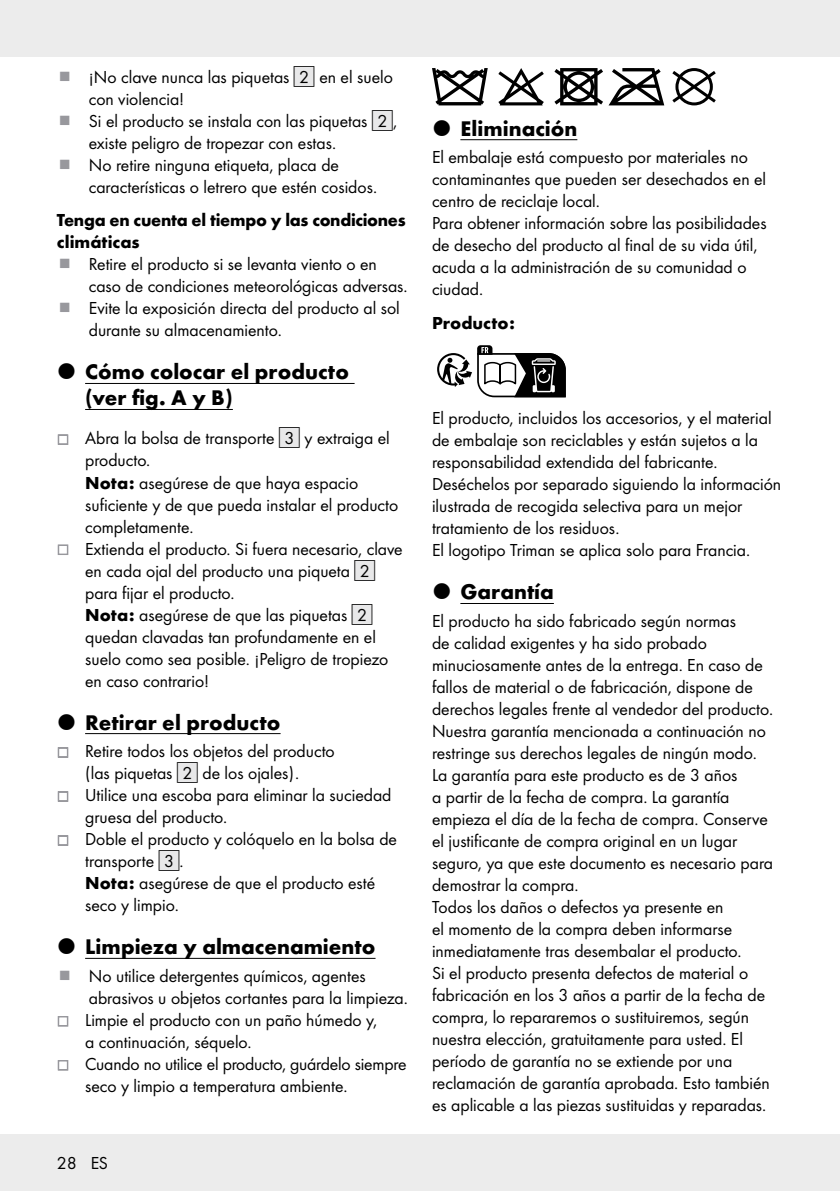
<style>
.page{position:relative;width:840px;height:1191px;background:#fff}
.page>*{position:absolute;margin:0;border:0;box-sizing:border-box;transform-origin:0 0}
.t1{font:700 22px/26px "Futura";color:#000}
.t2{font:18px/22px "Futura Boo";color:#000}
.t3{font:700 18px/22px "Futura";letter-spacing:-.01em;color:#000}
.s1{font-family:"IMP Lidl Num Box";font-size:15.8px;color:#e8e8e9}
.s2{font-family:"IMP Lidl Num Box";font-size:15.8px}
.s3{font-family:"Futura";font-weight:700}
</style>
<div class="page">
<div style="left:0;top:0;width:839px;height:57px;background:#ececec"></div>
<div style="left:0;top:1134px;width:839px;height:57px;background:#ececec"></div>
<hr style="left:85px;top:383px;width:269px;height:1px;background:#000">
<hr style="left:85px;top:409px;width:148px;height:1px;background:#000">
<hr style="left:85px;top:733px;width:195px;height:1px;background:#000">
<hr style="left:85px;top:958px;width:290px;height:1px;background:#000">
<hr style="left:460px;top:139px;width:117px;height:1px;background:#000">
<hr style="left:460px;top:603px;width:93px;height:1px;background:#000">
<svg style="left:498px;top:68px;width:45px;height:37px"></svg>
<svg style="left:554px;top:68px;width:48px;height:37px"></svg>
<svg style="left:609px;top:68px;width:55px;height:37px"></svg>
<svg style="left:672px;top:68px;width:43px;height:37px"></svg>
<svg style="left:432px;top:68px;width:55px;height:37px"></svg>
<svg style="left:437px;top:345px;width:129px;height:53px"></svg>
<p class="t2" style="left:89px;top:65px;width:309px">¡No clave nunca las piquetas <span class="s1">[</span><span class="s2">2]</span> en el suelo con violencia!<br>Si el producto se instala con las piquetas <span class="s1">[</span><span class="s2">2]</span>, existe peligro de tropezar con estas.<br>No retire ninguna etiqueta, placa de características o letrero que estén cosidos.</p>
<p class="t3" style="left:57px;top:208px;width:350px">Tenga en cuenta el tiempo y las condiciones climáticas</p>
<p class="t2" style="left:89px;top:252px;width:320px">Retire el producto si se levanta viento o en caso de condiciones meteorológicas adversas.<br>Evite la exposición directa del producto al sol durante su almacenamiento.</p>
<p class="t1" style="left:85px;top:357px;width:265px">Cómo colocar el producto (ver fig. A y B)</p>
<p class="t2" style="left:85px;top:426px;width:319px">Abra la bolsa de transporte <span class="s1">[</span><span class="s2">3]</span> y extraiga el producto.<br><span class="s3">Nota:</span> asegúrese de que haya espacio suficiente y de que pueda instalar el producto completamente.<br>Extienda el producto. Si fuera necesario, clave en cada ojal del producto una piqueta <span class="s1">[</span><span class="s2">2] </span>para fijar el producto.<br><span class="s3">Nota:</span> asegúrese de que las piquetas <span class="s1">[</span><span class="s2">2] </span>quedan clavadas tan profundamente en el suelo como sea posible. ¡Peligro de tropiezo en caso contrario!</p>
<p class="t1" style="left:85px;top:707px;width:197px">Retirar el producto</p>
<p class="t2" style="left:85px;top:739px;width:313px">Retire todos los objetos del producto<br>(las piquetas <span class="s1">[</span><span class="s2">2]</span> de los ojales).<br>Utilice una escoba para eliminar la suciedad gruesa del producto.<br>Doble el producto y colóquelo en la bolsa de transporte <span class="s1">[</span><span class="s2">3]</span>.<br><span class="s3">Nota:</span> asegúrese de que el producto esté seco y limpio.</p>
<p class="t1" style="left:85px;top:932px;width:292px">Limpieza y almacenamiento</p>
<p class="t2" style="left:85px;top:964px;width:324px">No utilice detergentes químicos, agentes abrasivos u objetos cortantes para la limpieza.<br>Limpie el producto con un paño húmedo y,<br>a continuación, séquelo.<br>Cuando no utilice el producto, guárdelo siempre seco y limpio a temperatura ambiente.</p>
<p class="t2" style="left:57px;top:1151px;width:53px">28 ES</p>
<p class="t1" style="left:460px;top:114px;width:118px">Eliminación</p>
<p class="t2" style="left:432px;top:145px;width:336px">El embalaje está compuesto por materiales no contaminantes que pueden ser desechados en el centro de reciclaje local.<br>Para obtener información sobre las posibilidades de desecho del producto al final de su vida útil, acuda a la administración de su comunidad o ciudad.</p>
<p class="t3" style="left:432px;top:310px;width:84px">Producto:</p>
<p class="t2" style="left:432px;top:406px;width:350px">El producto, incluidos los accesorios, y el material de embalaje son reciclables y están sujetos a la responsabilidad extendida del fabricante.<br>Deséchelos por separado siguiendo la información ilustrada de recogida selectiva para un mejor tratamiento de los residuos.<br>El logotipo Triman se aplica solo para Francia.</p>
<p class="t1" style="left:460px;top:577px;width:95px">Garantía</p>
<p class="t2" style="left:432px;top:609px;width:342px">El producto ha sido fabricado según normas<br>de calidad exigentes y ha sido probado minuciosamente antes de la entrega. En caso de fallos de material o de fabricación, dispone de derechos legales frente al vendedor del producto.<br>Nuestra garantía mencionada a continuación no restringe sus derechos legales de ningún modo.<br>La garantía para este producto es de 3 años<br>a partir de la fecha de compra. La garantía empieza el día de la fecha de compra. Conserve el justificante de compra original en un lugar seguro, ya que este documento es necesario para demostrar la compra.<br>Todos los daños o defectos ya presente en<br>el momento de la compra deben informarse inmediatamente tras desembalar el producto.<br>Si el producto presenta defectos de material o fabricación en los 3 años a partir de la fecha de compra, lo repararemos o sustituiremos, según nuestra elección, gratuitamente para usted. El período de garantía no se extiende por una reclamación de garantía aprobada. Esto también es aplicable a las piezas sustituidas y reparadas.</p>
</div>
